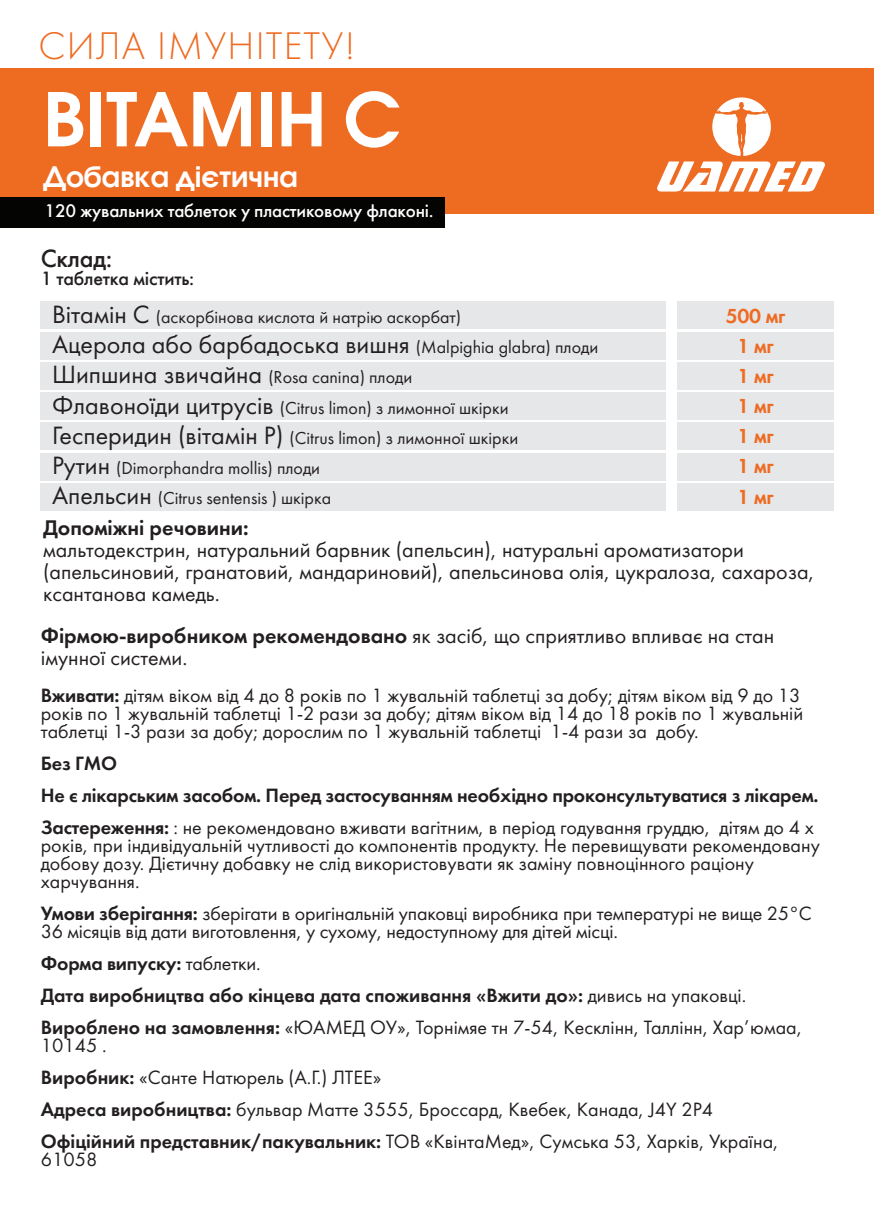
<style>
.page{position:relative;width:874px;height:1225px;background:#fff}
.page>*{position:absolute;margin:0;border:0;box-sizing:border-box;transform-origin:0 0}
.t1{font:700 73.4px "Avant Garde Gothic C";color:#fff}
.t2{font:40px "Futura Light C";letter-spacing:.03em;color:#ee6b22}
.t3{font:700 28px "Avant Garde Gothic C";color:#fff}
.t4{font:26px "Futura Book C";color:#231f20}
.t5{font:26px "Futura Medium C";letter-spacing:-.01em;color:#231f20}
.t6{font:22px/22px "Futura Book C";color:#231f20}
.t7{font:22px "Futura Demi C";color:#231f20}
.t8{font:21px "Futura Demi C";letter-spacing:-.01em;color:#ee6b22}
.t9{font:20px/18px "Futura Book C";color:#231f20}
.t10{font:20px/32px "Futura Demi C";letter-spacing:-.01em;color:#231f20}
.t11{font:20px "Futura Medium C";letter-spacing:-.01em;color:#231f20}
.t12{font:19px "Futura Medium C";letter-spacing:-.01em;color:#fff}
.t13{font:18px "Futura Book C";color:#231f20}
.s1{font-size:26px}
.s2{font-size:18px}
.s3{font-family:"Futura Demi C"}
.s4{font-family:"Futura Book C"}
</style>
<div class="page">
<div style="left:41px;top:332px;width:624px;height:28px;background:#e6e7e9"></div>
<div style="left:677px;top:332px;width:156px;height:28px;background:#e6e7e9"></div>
<div style="left:41px;top:362px;width:624px;height:28px;background:#e6e7e9"></div>
<div style="left:677px;top:362px;width:156px;height:28px;background:#e6e7e9"></div>
<div style="left:41px;top:301px;width:624px;height:28px;background:#e6e7e9"></div>
<div style="left:677px;top:301px;width:156px;height:28px;background:#e6e7e9"></div>
<div style="left:41px;top:392px;width:624px;height:28px;background:#e6e7e9"></div>
<div style="left:677px;top:392px;width:156px;height:28px;background:#e6e7e9"></div>
<div style="left:41px;top:422px;width:624px;height:28px;background:#e6e7e9"></div>
<div style="left:677px;top:422px;width:156px;height:28px;background:#e6e7e9"></div>
<div style="left:41px;top:452px;width:624px;height:28px;background:#e6e7e9"></div>
<div style="left:677px;top:452px;width:156px;height:28px;background:#e6e7e9"></div>
<div style="left:41px;top:483px;width:624px;height:27px;background:#e6e7e9"></div>
<div style="left:677px;top:483px;width:156px;height:27px;background:#e6e7e9"></div>
<div style="left:0;top:68px;width:873px;height:145px;background:#ee6b22"></div>
<svg style="left:657px;top:97px;width:167px;height:94px"></svg>
<div style="left:0;top:197px;width:444px;height:30px;background:#040503"></div>
<h2 class="t2" style="left:38px;top:24px;width:318px">СИЛА ІМУНІТЕТУ!</h2>
<h1 class="t1" style="left:43px;top:74px;width:359px">ВІТАМІН С</h1>
<h3 class="t3" style="left:43px;top:159px;width:256px">Добавка дієтична</h3>
<p class="t12" style="left:43px;top:200px;width:272px">30 капсул у пластиков му ф коні</p>
<p class="t12" style="left:44px;top:200px;width:390px">120 жувальних таблеток у пластиковому флаконі.</p>
<h3 class="t5" style="left:41px;top:243px;width:73px">Склад:</h3>
<p class="t11" style="left:41px;top:267px;width:155px">1 таблетка містить:</p>
<p class="t13" style="left:52px;top:307px;width:410px"><span class="s1">Вітамін С</span> (аскорбінова кислота й натрію аскорбат)</p>
<p class="t8" style="left:725px;top:304px;width:61px">500 мг</p>
<h3 class="t4" style="left:52px;top:330px;width:547px">Ацерола або барбадоська вишня <span class="s2">(Malpighia glabra) плоди</span></h3>
<p class="t8" style="left:737px;top:334px;width:38px">1 мг</p>
<p class="t13" style="left:52px;top:367px;width:361px"><span class="s1">Шипшина звичайна</span> (Rosa canina) плоди</p>
<p class="t8" style="left:737px;top:364px;width:38px">1 мг</p>
<p class="t13" style="left:52px;top:398px;width:458px"><span class="s1">Флавоноїди цитрусів</span> (Citrus limon) з лимонної шкірки</p>
<p class="t8" style="left:737px;top:394px;width:38px">1 мг</p>
<p class="t13" style="left:52px;top:428px;width:467px"><span class="s1">Гесперидин (вітамін Р)</span> (Citrus limon) з лимонної шкірки</p>
<p class="t8" style="left:737px;top:424px;width:38px">1 мг</p>
<p class="t13" style="left:52px;top:458px;width:269px"><span class="s1">Рутин</span> (Dimorphandra mollis) плоди</p>
<p class="t8" style="left:737px;top:454px;width:38px">1 мг</p>
<p class="t13" style="left:52px;top:488px;width:280px"><span class="s1">Апельсин</span> (Citrus sentensis ) шкірка</p>
<p class="t8" style="left:737px;top:484px;width:38px">1 мг</p>
<p class="t7" style="left:43px;top:514px;width:207px">Допоміжні речовини:</p>
<p class="t6" style="left:43px;top:539px;width:772px">мальтодекстрин, натуральний барвник (апельсин), натуральні ароматизатори (апельсиновий, гранатовий, мандариновий), апельсинова олія, цукралоза, сахароза, ксантанова камедь.</p>
<p class="t6" style="left:41px;top:624px;width:734px"><span class="s3">Фірмою-виробником рекомендовано</span> як засіб, що сприятливо впливає на стан імунної системи.</p>
<p class="t9" style="left:41px;top:686px;width:763px"><span class="s3">Вживати:</span> дітям віком від 4 до 8 років по 1 жувальній таблетці за добу; дітям віком від 9 до 13 років по 1 жувальній таблетці 1-2 рази за добу; дітям віком від 14 до 18 років по 1 жувальній таблетці 1-3 рази за добу; дорослим по 1 жувальній таблетці 1-4 рази за добу.</p>
<p class="t10" style="left:41px;top:747px;width:778px">Без ГМО<br>Не є лікарським засобом. Перед застосуванням необхідно проконсультуватися з лікарем.</p>
<p class="t9" style="left:41px;top:818px;width:780px"><span class="s3">Застереження:</span> : не рекомендовано вживати вагітним, в період годування груддю, дітям до 4 х років, при індивідуальній чутливості до компонентів продукту. Не перевищувати рекомендовану добову дозу. Дієтичну добавку не слід використовувати як заміну повноцінного раціону харчування.</p>
<p class="t9" style="left:41px;top:904px;width:772px"><span class="s3">Умови зберігання:</span> зберігати в оригінальній упаковці виробника при температурі не вище 25°С<br>36 місяців від дати виготовлення, у сухому, недоступному для дітей місці.</p>
<p class="t10" style="left:41px;top:947px;width:706px">Форма випуску: <span class="s4">таблетки.<br></span>Дата виробництва або кінцева дата споживання «Вжити до»: <span class="s4">дивись на упаковці.</span></p>
<p class="t9" style="left:41px;top:1018px;width:762px"><span class="s3">Вироблено на замовлення:</span> «ЮАМЕД ОУ», Торнімяе тн 7-54, Кесклінн, Таллінн, Хар’юмаа,<br>10145 .</p>
<p class="t9" style="left:41px;top:1061px;width:739px;line-height:32px"><span class="s3">Виробник:</span> «Санте Натюрель (А.Г.) ЛТЕЕ»<br><span class="s3">Адреса виробництва:</span> бульвар Матте 3555, Броссард, Квебек, Канада, J4Y 2P4<br><span class="s3">Офіційний представник/пакувальник:</span> ТОВ «КвінтаМед», Сумська 53, Харків, Україна,</p>
<p class="t9" style="left:41px;top:1150px;width:58px">61058</p>
</div>
